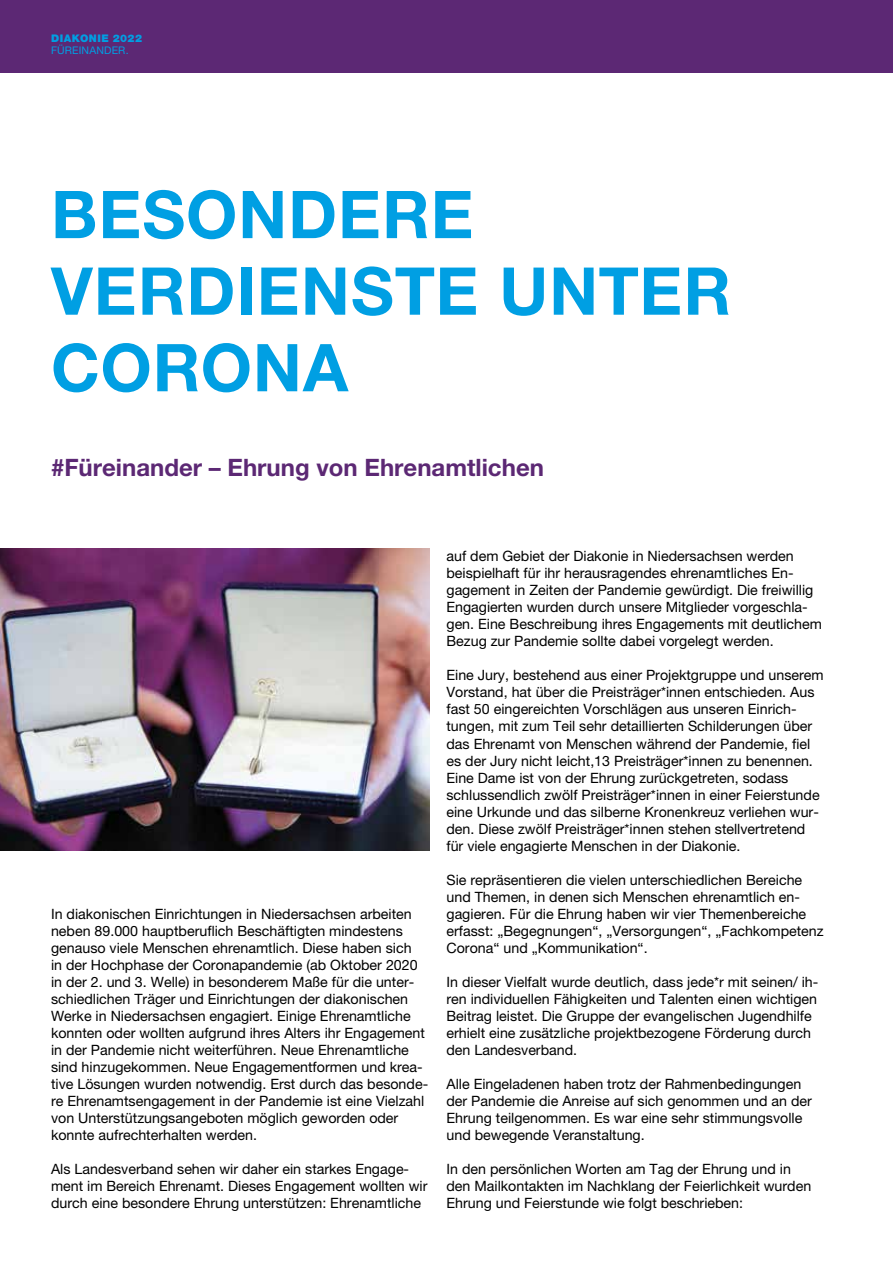
<style>
.page{position:relative;width:893px;height:1263px;background:#fff}
.page>*{position:absolute;margin:0;border:0;box-sizing:border-box;transform-origin:0 0}
.t1{font:700 66px/76.5px "Helvetica Neue LT Pro";letter-spacing:.015em;color:#009fe3}
.t2{font:700 24px "Helvetica Neue LT Pro";color:#5c2874}
.t3{font:14.25px/17px "Helvetica Neue LT Pro";color:#000}
.t4{font:900 10.5px "Helvetica Neue LT Pro";letter-spacing:.05em;color:#009fe3}
.t5{font:10.5px "Helvetica Neue LT Pro";letter-spacing:.015em;color:#009fe3}
</style>
<div class="page">
<div style="left:0;top:0;width:893px;height:72px;background:#5c2874"></div>
<img style="left:0;top:549px;width:429px;height:301px">
<p class="t4" style="left:51px;top:32px;width:93px">DIAKONIE 2022</p>
<p class="t5" style="left:51px;top:44px;width:79px">FÜREINANDER.</p>
<h1 class="t1" style="left:51px;top:175px;width:682px">BESONDERE<br>VERDIENSTE UNTER<br>CORONA</h1>
<h2 class="t2" style="left:51px;top:453px;width:494px">#Füreinander – Ehrung von Ehrenamtlichen</h2>
<p class="t3" style="left:51px;top:905px;width:379px">In diakonischen Einrichtungen in Niedersachsen arbeiten neben 89.000 hauptberuflich Beschäftigten mindestens genauso viele Menschen ehrenamtlich. Diese haben sich<br>in der Hochphase der Coronapandemie (ab Oktober 2020 in der 2. und 3. Welle) in besonderem Maße für die unter&shy;schiedlichen Träger und Einrichtungen der diakonischen Werke in Niedersachsen engagiert. Einige Ehrenamtliche konnten oder wollten aufgrund ihres Alters ihr Engagement in der Pandemie nicht weiterführen. Neue Ehrenamtliche sind hinzugekommen. Neue Engagementformen und krea&shy;tive Lösungen wurden notwendig. Erst durch das besonde&shy;re Ehrenamtsengagement in der Pandemie ist eine Vielzahl von Unterstützungsangeboten möglich geworden oder konnte aufrechterhalten werden.</p>
<p class="t3" style="left:51px;top:1160px;width:378px">Als Landesverband sehen wir daher ein starkes Engage&shy;ment im Bereich Ehrenamt. Dieses Engagement wollten wir durch eine besondere Ehrung unterstützen: Ehrenamtliche</p>
<p class="t3" style="left:446px;top:548px;width:377px">auf dem Gebiet der Diakonie in Niedersachsen werden beispielhaft für ihr herausragendes ehrenamtliches En&shy;gagement in Zeiten der Pandemie gewürdigt. Die freiwillig Engagierten wurden durch unsere Mitglieder vorgeschla&shy;gen. Eine Beschreibung ihres Engagements mit deutlichem Bezug zur Pandemie sollte dabei vorgelegt werden.</p>
<p class="t3" style="left:446px;top:667px;width:379px">Eine Jury, bestehend aus einer Projektgruppe und unserem Vorstand, hat über die Preisträger*innen entschieden. Aus fast 50 eingereichten Vorschlägen aus unseren Einrich&shy;tungen, mit zum Teil sehr detaillierten Schilderungen über das Ehrenamt von Menschen während der Pandemie, fiel es der Jury nicht leicht,13 Preisträger*innen zu benennen.<br>Eine Dame ist von der Ehrung zurückgetreten, sodass schlussendlich zwölf Preisträger*innen in einer Feierstunde eine Urkunde und das silberne Kronenkreuz verliehen wur&shy;den. Diese zwölf Preisträger*innen stehen stellvertretend für viele engagierte Menschen in der Diakonie.</p>
<p class="t3" style="left:446px;top:871px;width:379px">Sie repräsentieren die vielen unterschiedlichen Bereiche und Themen, in denen sich Menschen ehrenamtlich en&shy;gagieren. Für die Ehrung haben wir vier Themenbereiche erfasst: „Begegnungen“, „Versorgungen“, „Fachkompetenz Corona“ und „Kommunikation“.</p>
<p class="t3" style="left:446px;top:973px;width:373px">In dieser Vielfalt wurde deutlich, dass jede*r mit seinen/ ih&shy;ren individuellen Fähigkeiten und Talenten einen wichtigen Beitrag leistet. Die Gruppe der evangelischen Jugendhilfe erhielt eine zusätzliche projektbezogene Förderung durch den Landesverband.</p>
<p class="t3" style="left:446px;top:1075px;width:367px">Alle Eingeladenen haben trotz der Rahmenbedingungen der Pandemie die Anreise auf sich genommen und an der Ehrung teilgenommen. Es war eine sehr stimmungsvolle und bewegende Veranstaltung.</p>
<p class="t3" style="left:446px;top:1160px;width:366px">In den persönlichen Worten am Tag der Ehrung und in den Mailkontakten im Nachklang der Feierlichkeit wurden<br>Ehrung und Feierstunde wie folgt beschrieben:</p>
</div>
